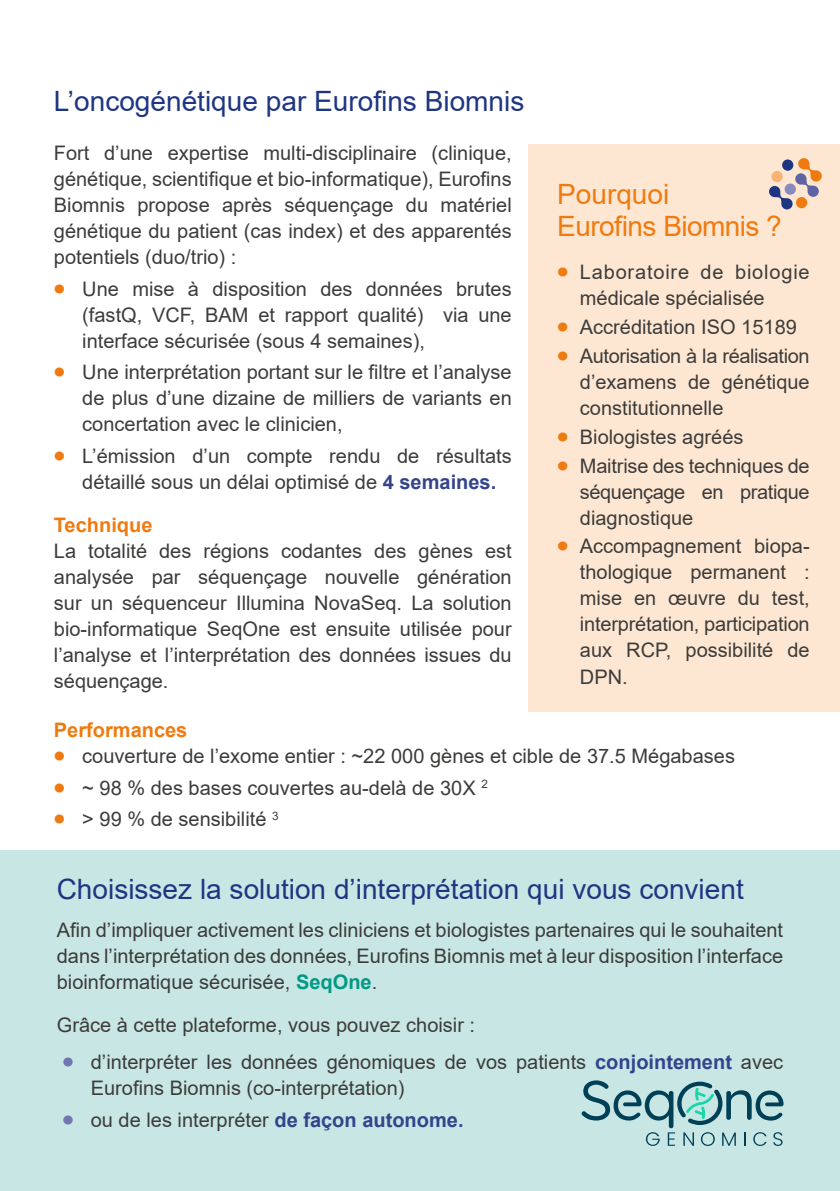
<style>
.page{position:relative;width:840px;height:1191px;background:#fff}
.page>*{position:absolute;margin:0;border:0;box-sizing:border-box;transform-origin:0 0}
.t1{font:28px "Arial";color:#1e3582}
.t2{font:28px/32px "Arial";letter-spacing:-.02em;color:#ef7b10}
.t3{font:20px/26px "Arial";color:#3c3c3b;text-align:justify}
.t4{font:20px/26px "Arial";letter-spacing:.04em;color:#3c3c3b}
.t5{font:700 20px "Arial";color:#ef7b10}
.s1{font-weight:700;font-size:32px;color:#ef7b10}
.s2{font-weight:700;color:#34438c}
.s3{font-weight:700;color:#009985}
.s4{font-weight:700;font-size:32px;color:#7377b1}
</style>
<div class="page">
<div style="left:0;top:850px;width:839px;height:341px;background:#c8e6e3"></div>
<svg style="left:581px;top:1080px;width:202px;height:66px"></svg>
<div style="left:528px;top:144px;width:311px;height:568px;background:#fee7d2"></div>
<svg style="left:769px;top:158px;width:52px;height:51px"></svg>
<div style="left:795px;top:197px;width:11px;height:11px;background:#ef7b10;border-radius:50%"></div>
<div style="left:771px;top:171px;width:11px;height:11px;background:#f8b375;border-radius:50%"></div>
<svg style="left:781px;top:159px;width:11px;height:12px"></svg>
<h1 class="t1" style="left:54px;top:82px;width:472px">L’oncogénétique par Eurofins Biomnis</h1>
<p class="t3" style="left:54px;top:140px;width:459px">Fort d’une expertise multi-disciplinaire (clinique, génétique, scientifique et bio-informatique), Eurofins Biomnis propose après séquençage du matériel génétique du patient (cas index) et des apparentés potentiels (duo/trio) :</p>
<p class="t3" style="left:82px;top:275px;width:431px;text-indent:-28px"><span class="s1">•</span> Une mise à disposition des données brutes (fastQ, VCF, BAM et rapport qualité) via une interface sécurisée (sous 4 semaines),</p>
<p class="t3" style="left:82px;top:359px;width:431px;text-indent:-28px"><span class="s1">•</span> Une interprétation portant sur le filtre et l’analyse de plus d’une dizaine de milliers de variants en concertation avec le clinicien,</p>
<p class="t3" style="left:82px;top:443px;width:431px;text-indent:-28px"><span class="s1">•</span> L’émission d’un compte rendu de résultats détaillé sous un délai optimisé de <span class="s2">4 semaines.</span></p>
<p class="t5" style="left:54px;top:511px;width:100px">Technique</p>
<p class="t3" style="left:54px;top:538px;width:459px">La totalité des régions codantes des gènes est analysée par séquençage nouvelle génération sur un séquenceur Illumina NovaSeq. La solution bio-informatique SeqOne est ensuite utilisée pour l’analyse et l’interprétation des données issues du séquençage.</p>
<p class="t5" style="left:54px;top:716px;width:135px">Performances</p>
<p class="t3" style="left:54px;top:743px;width:682px"><span class="s1">•</span> couverture de l’exome entier : ~22 000 gènes et cible de 37.5 Mégabases</p>
<p class="t3" style="left:54px;top:774px;width:435px"><span class="s1">•</span> ~ 98 % des bases couvertes au-delà de 30X <sup>2</sup></p>
<p class="t3" style="left:54px;top:806px;width:226px"><span class="s1">•</span> &gt; 99 % de sensibilité <sup>3</sup></p>
<h1 class="t2" style="left:557px;top:178px;width:226px">Pourquoi<br>Eurofins Biomnis ?</h1>
<p class="t4" style="left:579px;top:259px;width:231px;text-indent:-23px"><span class="s1">•</span> Laboratoire de biologie médicale spécialisée</p>
<p class="t3" style="left:557px;top:314px;width:241px"><span class="s1">•</span> Accréditation ISO 15189</p>
<p class="t3" style="left:579px;top:343px;width:231px;text-indent:-23px"><span class="s1">•</span> Autorisation à la réalisation d’examens de génétique constitutionnelle</p>
<p class="t3" style="left:557px;top:423px;width:188px"><span class="s1">•</span> Biologistes agréés</p>
<p class="t3" style="left:579px;top:452px;width:231px;text-indent:-23px"><span class="s1">•</span> Maitrise des techniques de séquençage en pratique diagnostique</p>
<p class="t3" style="left:579px;top:533px;width:231px;text-indent:-23px"><span class="s1">•</span> Accompagnement biopa&shy;thologique permanent : mise en œuvre du test, interprétation, participation aux RCP, possibilité de DPN.</p>
<h1 class="t1" style="left:57px;top:870px;width:688px">Choisissez la solution d’interprétation qui vous convient</h1>
<p class="t3" style="left:57px;top:916px;width:727px">Afin d’impliquer activement les cliniciens et biologistes partenaires qui le souhaitent dans l’interprétation des données, Eurofins Biomnis met à leur disposition l’interface bioinformatique sécurisée, <span class="s3">SeqOne</span>.</p>
<p class="t3" style="left:57px;top:1011px;width:419px">Grâce à cette plateforme, vous pouvez choisir :</p>
<p class="t3" style="left:91px;top:1049px;width:693px;text-indent:-28px"><span class="s4">•</span> d’interpréter les données génomiques de vos patients <span class="s2">conjointement</span> avec<br>Eurofins Biomnis (co-interprétation)</p>
<p class="t3" style="left:62px;top:1106px;width:402px"><span class="s4">•</span> ou de les interpréter <span class="s2">de façon autonome.</span></p>
</div>
